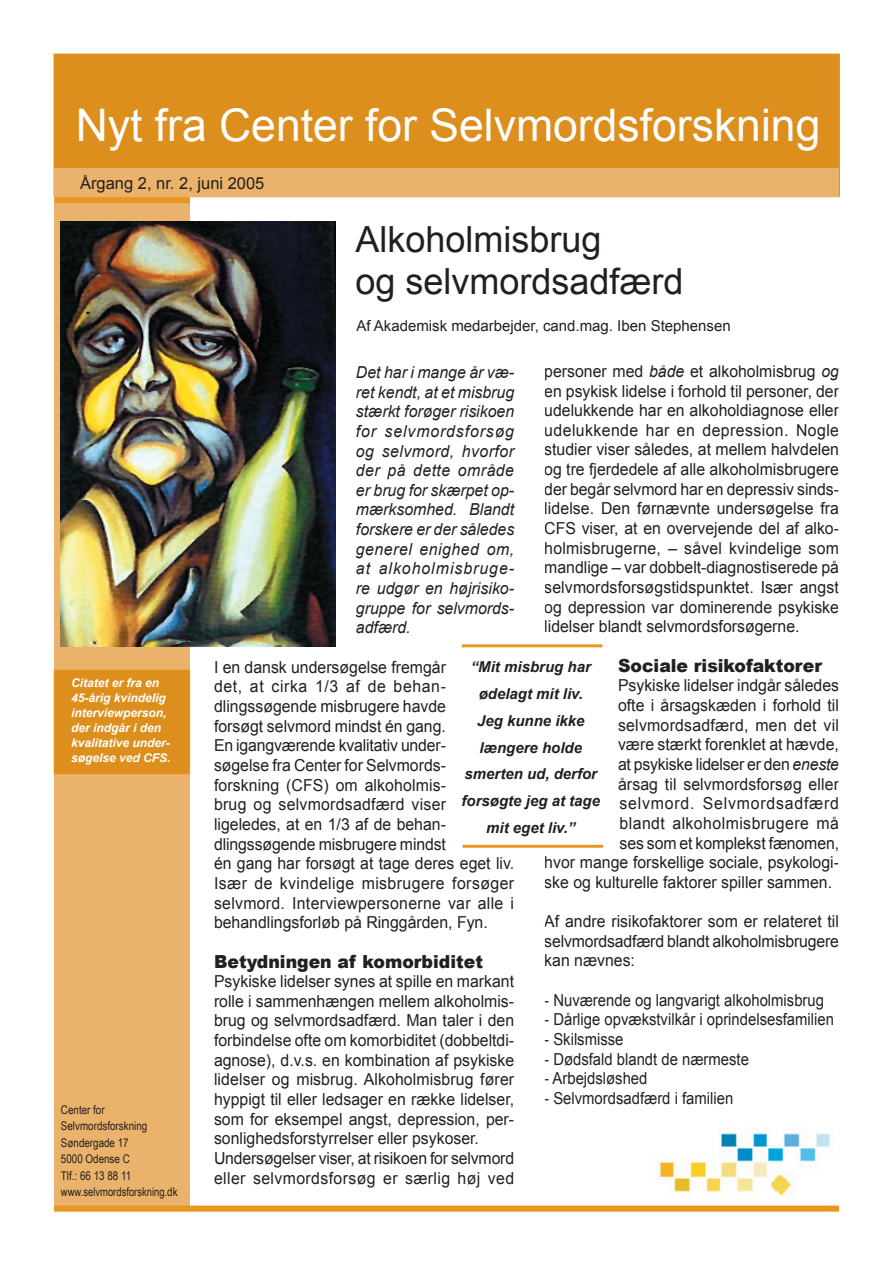
<style>
.page{position:relative;width:893px;height:1263px;background:#fff}
.page>*{position:absolute;margin:0;border:0;box-sizing:border-box;transform-origin:0 0}
.t1{font:45px "Arial";color:#fff}
.t2{font:36px/42px "Arial";color:#231f20}
.t3{font:900 18px "Arial";color:#231f20;scale:.96 1}
.t4{font:16.5px/19.6px "Arial";color:#231f20;text-align:justify;scale:.96 1}
.t5{font:italic 16.5px/19.6px "Arial";color:#231f20;text-align:justify;scale:.96 1}
.t6{font:16.5px "Arial";color:#231f20;scale:.9 1}
.t7{font:16.5px "Arial";letter-spacing:.03em;color:#231f20;scale:.96 1}
.t8{font:16.5px "Arial";letter-spacing:.05em;color:#231f20;scale:.96 1}
.t9{font:16.5px "Arial";color:#231f20}
.t10{font:italic 700 15px/26.7px "Arial";color:#231f20;text-align:center}
.t11{font:15px "Arial";color:#231f20}
.t12{font:italic 700 12px/15px "Arial";color:#fff}
.t13{font:12px/16.5px "Arial Narrow";color:#231f20}
.s1{color:#fff}
.s2{font-style:italic}
</style>
<div class="page">
<div style="left:54px;top:203px;width:136px;height:1003px;background:#eab26a"></div>
<div style="left:54px;top:1205px;width:785px;height:6px;background:#e89620"></div>
<div style="left:54px;top:670px;width:136px;height:104px;background:#dd8f1e"></div>
<hr style="left:463px;top:845px;width:140px;height:3px;background:#e89620">
<hr style="left:462px;top:644px;width:140px;height:3px;background:#e89620">
<div style="left:54px;top:54px;width:785px;height:143px;background:#dd8f1e"></div>
<div style="left:55px;top:169px;width:784px;height:28px;background:#eab26a"></div>
<img style="left:660px;top:1132px;width:170px;height:64px">
<div style="left:54px;top:197px;width:136px;height:6px;background:#e89620"></div>
<img style="left:60px;top:222px;width:275px;height:424px">
<h1 class="t1" style="left:76px;top:95px;width:746px">Nyt fra Center for Selvmordsforskning</h1>
<p class="t9" style="left:80px;top:173px;width:186px">Årgang 2, nr. 2, juni 2005</p>
<p class="t12" style="left:71px;top:676px;width:101px">Citatet er fra en<br>45-årig kvindelig interviewperson, der indgår i den kvalitative under&shy;søgelse ved CFS.</p>
<p class="t13" style="left:61px;top:1100px;width:118px">Center for<br>Selvmordsforskning<br>Søndergade 17<br>5000 Odense C<br>Tlf.: 66 13 88 11 www.selvmordsforskning.dk</p>
<h2 class="t2" style="left:355px;top:218px;width:348px">Alkoholmisbrug <span class="s1">og og </span>og selvmordsadfærd</h2>
<p class="t11" style="left:356px;top:316px;width:376px">Af Akademisk medarbejder, cand.mag. Iben Stephensen</p>
<p class="t4" style="left:544px;top:361px;width:309px">personer med <span class="s2">både</span> et alkoholmisbrug <span class="s2">og </span>en psykisk lidelse i forhold til personer, der udelukkende har en alkoholdiagnose eller udelukkende har en depression. Nogle studier viser således, at mellem halvdelen og tre fjerdedele af alle alkoholmisbrugere der begår selvmord har en depressiv sinds&shy;lidelse. Den førnævnte undersøgelse fra CFS viser, at en overvejende del af alko&shy;holmisbrugerne, – såvel kvindelige som mandlige – var dobbelt-diagnostiserede på selvmordsforsøgstidspunktet. Især angst og depression var dominerende psykiske lidelser blandt selvmordsforsøgerne.</p>
<p class="t3" style="left:618px;top:652px;width:214px">Sociale risikofaktorer</p>
<p class="t4" style="left:618px;top:676px;width:232px">Psykiske lidelser indgår således</p>
<p class="t4" style="left:618px;top:695px;width:232px">ofte i årsagskæden i forhold til</p>
<p class="t4" style="left:618px;top:715px;width:232px">selvmordsadfærd, men det vil</p>
<p class="t4" style="left:618px;top:735px;width:232px">være stærkt forenklet at hævde,</p>
<p class="t4" style="left:618px;top:754px;width:232px">at psykiske lidelser er den <span class="s2">eneste</span></p>
<p class="t4" style="left:618px;top:774px;width:232px">årsag til selvmordsforsøg eller</p>
<p class="t8" style="left:620px;top:793px;width:230px">selvmord. Selvmordsadfærd</p>
<p class="t7" style="left:620px;top:812px;width:230px">blandt alkoholmisbrugere må</p>
<p class="t4" style="left:620px;top:833px;width:230px">ses som et komplekst fænomen,</p>
<p class="t4" style="left:544px;top:853px;width:308px">hvor mange forskellige sociale, psykologi-</p>
<p class="t4" style="left:544px;top:872px;width:301px">ske og kulturelle faktorer spiller sammen.</p>
<p class="t4" style="left:544px;top:912px;width:308px">Af andre risikofaktorer som er relateret til selvmordsadfærd blandt alkoholmisbrugere kan nævnes:</p>
<p class="t6" style="left:544px;top:989px;width:312px">- Nuværende og langvarigt alkoholmisbrug</p>
<p class="t6" style="left:544px;top:1009px;width:323px">- Dårlige opvækstvilkår i oprindelsesfamilien</p>
<p class="t6" style="left:544px;top:1028px;width:89px">- Skilsmisse</p>
<p class="t6" style="left:544px;top:1048px;width:229px">- Dødsfald blandt de nærmeste</p>
<p class="t6" style="left:544px;top:1068px;width:116px">- Arbejdsløshed</p>
<p class="t6" style="left:544px;top:1087px;width:211px">- Selvmordsadfærd i familien</p>
<p class="t5" style="left:356px;top:362px;width:166px">Det har i mange år væ&shy;ret kendt, at et misbrug stærkt forøger risikoen for selvmordsforsøg og selvmord, hvorfor der på dette område er brug for skærpet op&shy;mærksomhed. Blandt forskere er der således generel enighed om, at alkoholmisbruge&shy;re udgør en højrisiko&shy;gruppe for selvmords&shy;adfærd.</p>
<p class="t4" style="left:214px;top:657px;width:314px;text-align:left">I en dansk undersøgelse fremgår<br>det, at cirka 1/3 af de behan&shy;dlingssøgende misbrugere havde<br>forsøgt selvmord mindst én gang.<br>En igangværende kvalitativ under-<br>søgelse fra Center for Selvmords&shy;forskning (CFS) om alkoholmis-<br>brug og selvmordsadfærd viser ligeledes, at en 1/3 af de behan&shy;dlingssøgende misbrugere mindst<br>én gang har forsøgt at tage deres eget liv.<br>Især de kvindelige misbrugere forsøger selvmord. Interviewpersonerne var alle i behandlingsforløb på Ringgården, Fyn.</p>
<p class="t3" style="left:214px;top:948px;width:282px">Betydningen af komorbiditet</p>
<p class="t4" style="left:214px;top:972px;width:314px;text-align:left">Psykiske lidelser synes at spille en markant rolle i sammenhængen mellem alkoholmis&shy;brug og selvmordsadfærd. Man taler i den forbindelse ofte om komorbiditet (dobbeltdi&shy;agnose), d.v.s. en kombination af psykiske lidelser og misbrug. Alkoholmisbrug fører hyppigt til eller ledsager en række lidelser, som for eksempel angst, depression, per&shy;sonlighedsforstyrrelser eller psykoser.<br>Undersøgelser viser, at risikoen for selvmord eller selvmordsforsøg er særlig høj ved</p>
<p class="t10" style="left:462px;top:654px;width:140px">“Mit misbrug har ødelagt mit liv.<br>Jeg kunne ikke længere holde smerten ud, derfor forsøgte jeg at tage mit eget liv.”</p>
</div>
